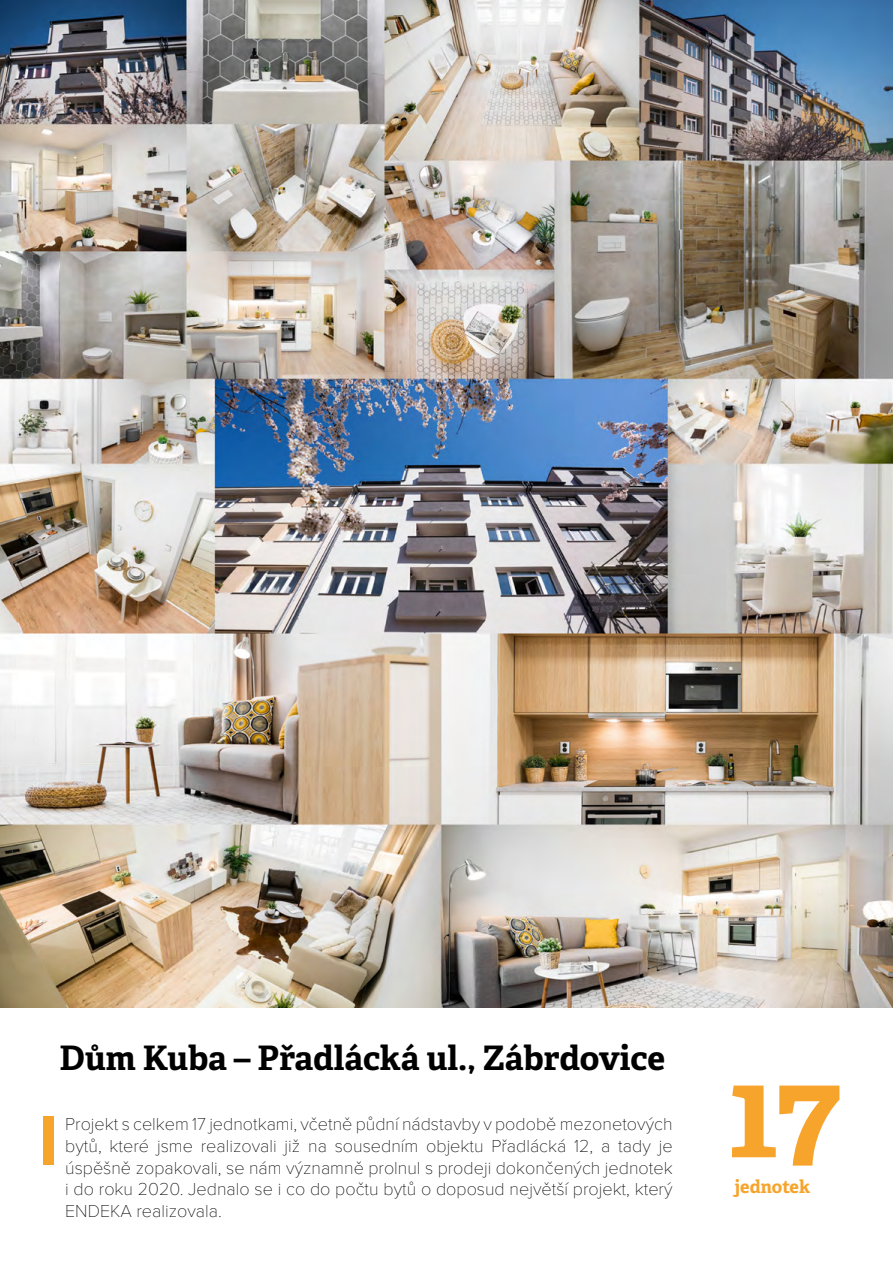
<style>
.page{position:relative;width:893px;height:1263px;background:#fff}
.page>*{position:absolute;margin:0;border:0;box-sizing:border-box;transform-origin:0 0}
.t1{font:700 124.5px "Adelle";color:#f7a42c}
.t2{font:700 33.75px "Adelle";letter-spacing:-.005em;color:#000}
.t3{font:100 18px/21.6px "Proxima Nova";color:#000;text-align:justify}
.t4{font:700 18px "Adelle";color:#f7a42c}
</style>
<div class="page">
<img style="left:44px;top:1116px;width:10px;height:48px">
<img style="left:0;top:0;width:893px;height:1008px">
<h2 class="t2" style="left:60px;top:1036px;width:607px">Dům Kuba – Přadlácká ul., Zábrdovice</h2>
<p class="t3" style="left:65px;top:1114px;width:609px">Projekt s celkem 17 jednotkami, včetně půdní nádstavby v podobě mezonetových bytů, které jsme realizovali již na sousedním objektu Přadlácká 12, a tady je úspěšně zopakovali, se nám významně prolnul s prodeji dokončených jednotek i do roku 2020. Jednalo se i co do počtu bytů o doposud největší projekt, který ENDEKA realizovala.</p>
<h1 class="t1" style="left:728px;top:1034px;width:115px">17</h1>
<p class="t4" style="left:735px;top:1175px;width:77px">jednotek</p>
</div>
